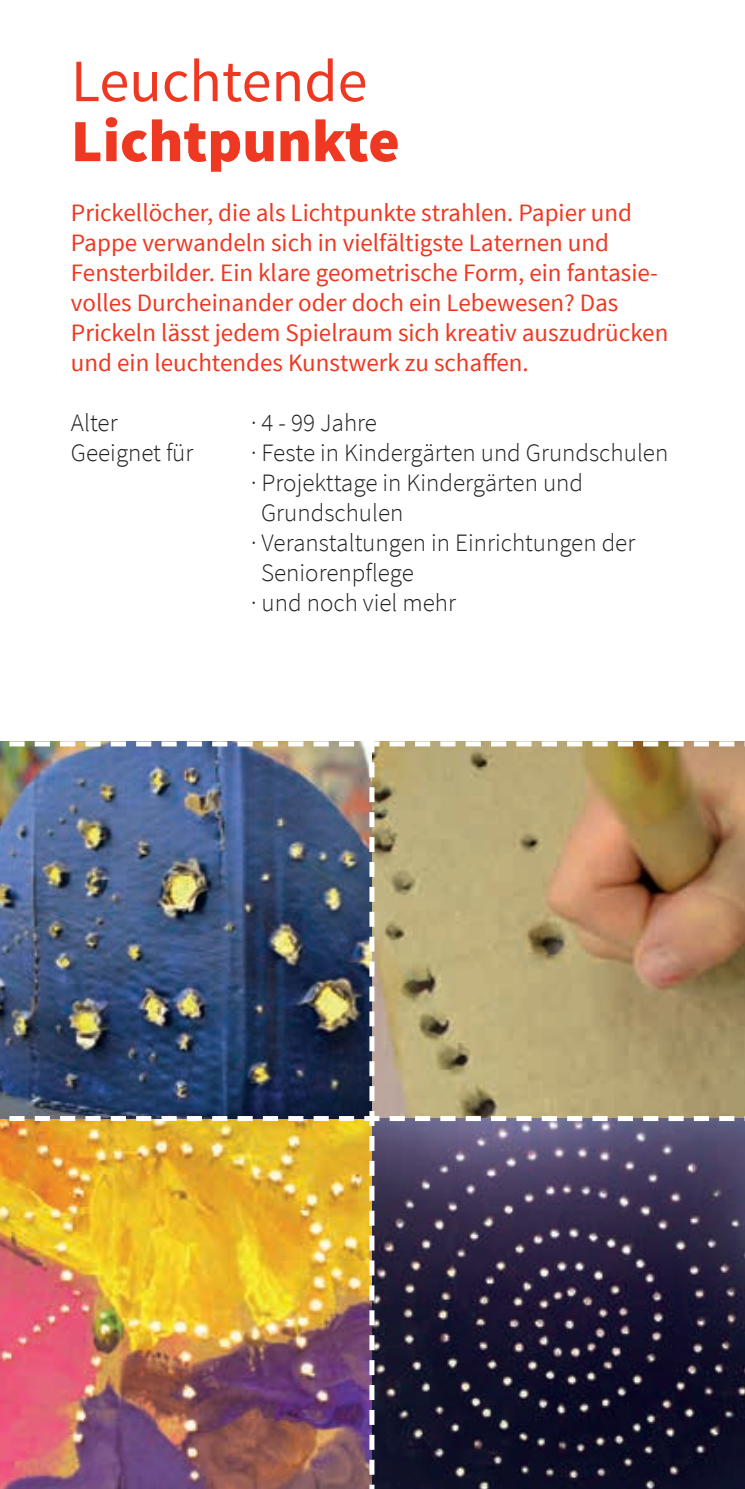
<style>
.page{position:relative;width:745px;height:1489px;background:#fff}
.page>*{position:absolute;margin:0;border:0;box-sizing:border-box;transform-origin:0 0}
.t1{font:900 60px "Source Sans Pro";color:#ef3822}
.t2{font:60px "Source Sans Pro";color:#ef3822}
.t3{font:25px/30px "Source Sans Pro";color:#ef3822}
.t4{font:300 25px "Source Sans Pro";color:#231f20}
</style>
<div class="page">
<img style="left:0;top:741px;width:744px;height:747px">
<h1 class="t2" style="left:71px;top:44px;width:298px">Leuchtende</h1>
<h1 class="t1" style="left:71px;top:102px;width:330px">Lichtpunkte</h1>
<p class="t3" style="left:71px;top:198px;width:598px">Prickellöcher, die als Lichtpunkte strahlen. Papier und Pappe verwandeln sich in vielfältigste Laternen und Fensterbilder. Ein klare geometrische Form, ein fantasie&shy;volles Durcheinander oder doch ein Lebewesen? Das Prickeln lässt jedem Spielraum sich kreativ auszudrücken und ein leuchtendes Kunstwerk zu schaffen.</p>
<p class="t4" style="left:71px;top:408px;width:48px">Alter</p>
<p class="t4" style="left:251px;top:408px;width:127px">· 4 - 99 Jahre</p>
<p class="t4" style="left:71px;top:438px;width:124px">Geeignet für</p>
<p class="t4" style="left:251px;top:438px;width:418px">· Feste in Kindergärten und Grundschulen</p>
<p class="t4" style="left:251px;top:468px;width:333px">· Projekttage in Kindergärten und</p>
<p class="t4" style="left:261px;top:498px;width:144px">Grundschulen</p>
<p class="t4" style="left:251px;top:528px;width:385px">· Veranstaltungen in Einrichtungen der</p>
<p class="t4" style="left:261px;top:558px;width:154px">Seniorenpflege</p>
<p class="t4" style="left:251px;top:588px;width:206px">· und noch viel mehr</p>
</div>
